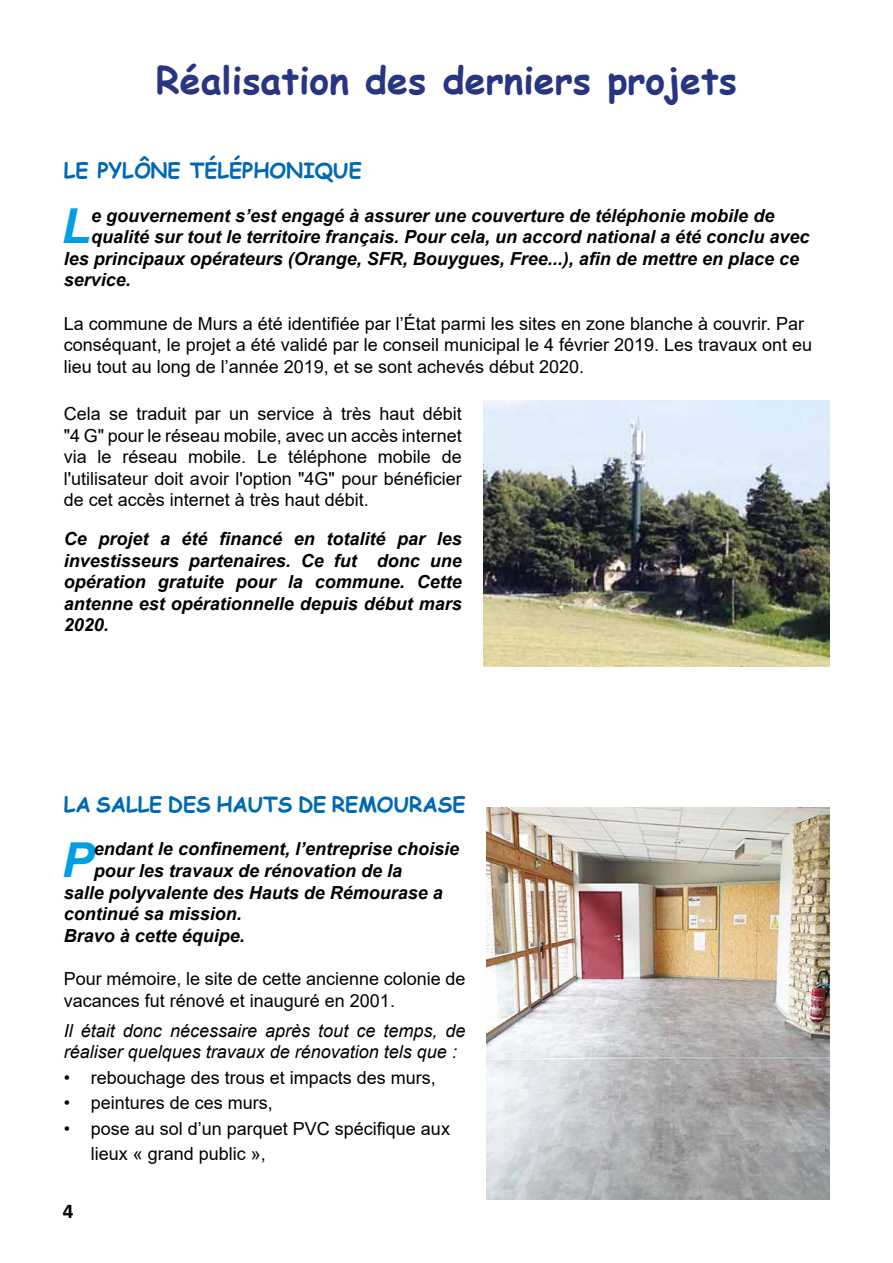
<style>
.page{position:relative;width:893px;height:1263px;background:#fff}
.page>*{position:absolute;margin:0;border:0;box-sizing:border-box;transform-origin:0 0}
.t1{font:italic 700 48.15px "Arial";color:#009fe3}
.t2{font:700 37.5px "Comic Sans MS";color:#283583}
.t3{font:700 21px "Comic Sans MS";color:#0069b4}
.t4{font:700 21px "Calibri";color:#000}
.t5{font:18px/21.6px "Arial";color:#000}
.t6{font:italic 700 18px/21.6px "Arial";color:#000;text-align:justify}
.t7{font:italic 18px/21.6px "Arial";color:#000}
</style>
<div class="page">
<img style="left:483px;top:401px;width:346px;height:265px">
<img style="left:487px;top:808px;width:342px;height:391px">
<h2 class="t2" style="left:156px;top:52px;width:583px">Réalisation des derniers projets</h2>
<p class="t3" style="left:64px;top:155px;width:300px">LE PYLÔNE TÉLÉPHONIQUE</p>
<h1 class="t1" style="left:62px;top:194px;width:31px">L</h1>
<p class="t6" style="left:91px;top:205px;width:685px">e gouvernement s’est engagé à assurer une couverture de téléphonie mobile de</p>
<p class="t6" style="left:91px;top:227px;width:720px">qualité sur tout le territoire français. Pour cela, un accord national a été conclu avec</p>
<p class="t6" style="left:64px;top:248px;width:737px">les principaux opérateurs (Orange, SFR, Bouygues, Free...), afin de mettre en place ce</p>
<p class="t6" style="left:64px;top:270px;width:69px">service.</p>
<p class="t5" style="left:64px;top:312px;width:750px">La commune de Murs a été identifiée par l’État parmi les sites en zone blanche à couvrir. Par conséquant, le projet a été validé par le conseil municipal le 4 février 2019. Les travaux ont eu lieu tout au long de l’année 2019, et se sont achevés début 2020.</p>
<p class="t5" style="left:64px;top:403px;width:399px;text-align:justify">Cela se traduit par un service à très haut débit "4 G" pour le réseau mobile, avec un accès internet via le réseau mobile. Le téléphone mobile de l'utilisateur doit avoir l'option "4G" pour bénéficier de cet accès internet à très haut débit.</p>
<p class="t6" style="left:64px;top:528px;width:399px">Ce projet a été financé en totalité par les investisseurs partenaires. Ce fut donc une opération gratuite pour la commune. Cette antenne est opérationnelle depuis début mars 2020.</p>
<p class="t3" style="left:64px;top:789px;width:403px">LA SALLE DES HAUTS DE REMOURASE</p>
<h1 class="t1" style="left:62px;top:828px;width:34px">P</h1>
<p class="t6" style="left:94px;top:839px;width:367px">endant le confinement, l’entreprise choisie</p>
<p class="t6" style="left:94px;top:860px;width:310px">pour les travaux de rénovation de la</p>
<p class="t6" style="left:64px;top:882px;width:381px">salle polyvalente des Hauts de Rémourase a</p>
<p class="t6" style="left:64px;top:904px;width:180px">continué sa mission.</p>
<p class="t6" style="left:64px;top:925px;width:183px">Bravo à cette équipe.</p>
<p class="t5" style="left:64px;top:968px;width:403px">Pour mémoire, le site de cette ancienne colonie de vacances fut rénové et inauguré en 2001.</p>
<p class="t7" style="left:64px;top:1020px;width:403px">Il était donc nécessaire après tout ce temps, de réaliser quelques travaux de rénovation tels que :</p>
<p class="t5" style="left:64px;top:1066px;width:374px">• rebouchage des trous et impacts des murs,</p>
<p class="t5" style="left:64px;top:1092px;width:211px">• peintures de ces murs,</p>
<p class="t5" style="left:91px;top:1116px;width:361px;line-height:25.5px;text-indent:-27px">• pose au sol d’un parquet PVC spécifique aux lieux « grand public »,</p>
<p class="t4" style="left:63px;top:1196px;width:12px">4</p>
</div>
